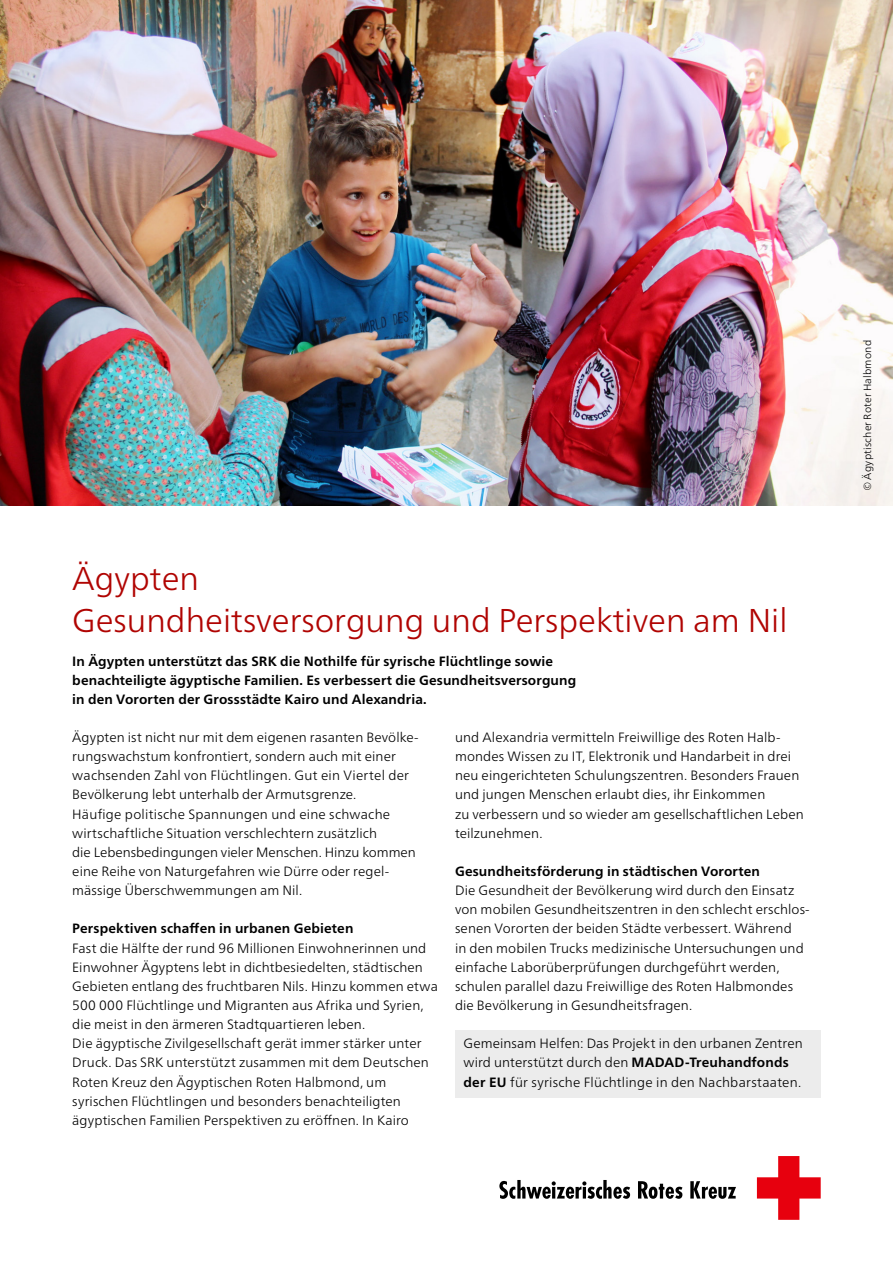
<style>
.page{position:relative;width:893px;height:1263px;background:#fff}
.page>*{position:absolute;margin:0;border:0;box-sizing:border-box;transform-origin:0 0}
.Lead{font:300 33px "Frutiger Neue LTW1 G";color:#b00402}
.GT_9pt{font:300 13.5px/19.2px "Frutiger Neue LTW1 G";letter-spacing:.01em;color:#000}
.GT_9pt-2{font:700 13.5px/19.2px "Frutiger Neue LTW1 G";letter-spacing:.01em;color:#000}
.Bildlegende_7_5_pt{font:300 10.5px "Frutiger Neue LTW1 G";letter-spacing:.015em;color:#000}
.s1{font-weight:700}
</style>
<div class="page">
<div style="left:455px;top:1030px;width:366px;height:68px;background:#ececec"></div>
<img style="left:0;top:0;width:893px;height:505px">
<svg style="left:499px;top:1180px;width:131px;height:19px"></svg>
<svg style="left:638px;top:1181px;width:44px;height:18px"></svg>
<svg style="left:690px;top:1181px;width:46px;height:18px"></svg>
<svg style="left:757px;top:1156px;width:64px;height:64px"></svg>
<p class="Lead" style="left:72px;top:559px;width:128px">Ägypten</p>
<p class="Lead" style="left:72px;top:600px;width:717px">Gesundheitsversorgung und Perspektiven am Nil</p>
<p class="GT_9pt-2" style="left:72px;top:651px;width:505px">In Ägypten unterstützt das SRK die Nothilfe für syrische Flüchtlinge sowie benachteiligte ägyptische Familien. Es verbessert die Gesundheitsversorgung in den Vororten der Grossstädte Kairo und Alexandria.</p>
<p class="GT_9pt" style="left:72px;top:728px;width:348px">Ägypten ist nicht nur mit dem eigenen rasanten Bevölke&shy;rungswachstum konfrontiert, sondern auch mit einer wachsenden Zahl von Flüchtlingen. Gut ein Viertel der Bevölkerung lebt unterhalb der Armutsgrenze.<br>Häufige politische Spannungen und eine schwache wirtschaftliche Situation verschlechtern zusätzlich<br>die Lebensbedingungen vieler Menschen. Hinzu kommen eine Reihe von Naturgefahren wie Dürre oder regel&shy;mässige Überschwemmungen am Nil.</p>
<p class="GT_9pt-2" style="left:72px;top:919px;width:283px">Perspektiven schaffen in urbanen Gebieten</p>
<p class="GT_9pt" style="left:72px;top:938px;width:367px">Fast die Hälfte der rund 96 Millionen Einwohnerinnen und Einwohner Ägyptens lebt in dichtbesiedelten, städtischen Gebieten entlang des fruchtbaren Nils. Hinzu kommen etwa 500 000 Flüchtlinge und Migranten aus Afrika und Syrien, die meist in den ärmeren Stadtquartieren leben.<br>Die ägyptische Zivilgesellschaft gerät immer stärker unter Druck. Das SRK unterstützt zusammen mit dem Deutschen Roten Kreuz den Ägyptischen Roten Halbmond, um syrischen Flüchtlingen und besonders benachteiligten ägyptischen Familien Perspektiven zu eröffnen. In Kairo</p>
<p class="GT_9pt" style="left:455px;top:728px;width:350px">und Alexandria vermitteln Freiwillige des Roten Halb&shy;mondes Wissen zu IT, Elektronik und Handarbeit in drei neu eingerichteten Schulungszentren. Besonders Frauen und jungen Menschen erlaubt dies, ihr Einkommen<br>zu verbessern und so wieder am gesellschaftlichen Leben teilzunehmen.</p>
<p class="GT_9pt-2" style="left:455px;top:862px;width:306px">Gesundheitsförderung in städtischen Vororten</p>
<p class="GT_9pt" style="left:455px;top:881px;width:356px">Die Gesundheit der Bevölkerung wird durch den Einsatz von mobilen Gesundheitszentren in den schlecht erschlos&shy;senen Vororten der beiden Städte verbessert. Während<br>in den mobilen Trucks medizinische Untersuchungen und einfache Laborüberprüfungen durchgeführt werden, schulen parallel dazu Freiwillige des Roten Halbmondes die Bevölkerung in Gesundheitsfragen.</p>
<p class="GT_9pt" style="left:463px;top:1034px;width:341px">Gemeinsam Helfen: Das Projekt in den urbanen Zentren wird unterstützt durch den <span class="s1">MADAD-Treuhandfonds der EU</span> für syrische Flüchtlinge in den Nachbarstaaten.</p>
<p class="Bildlegende_7_5_pt" style="left:861px;top:491px;width:152px;rotate:-90deg">© Ägyptischer Roter Halbmond</p>
</div>
